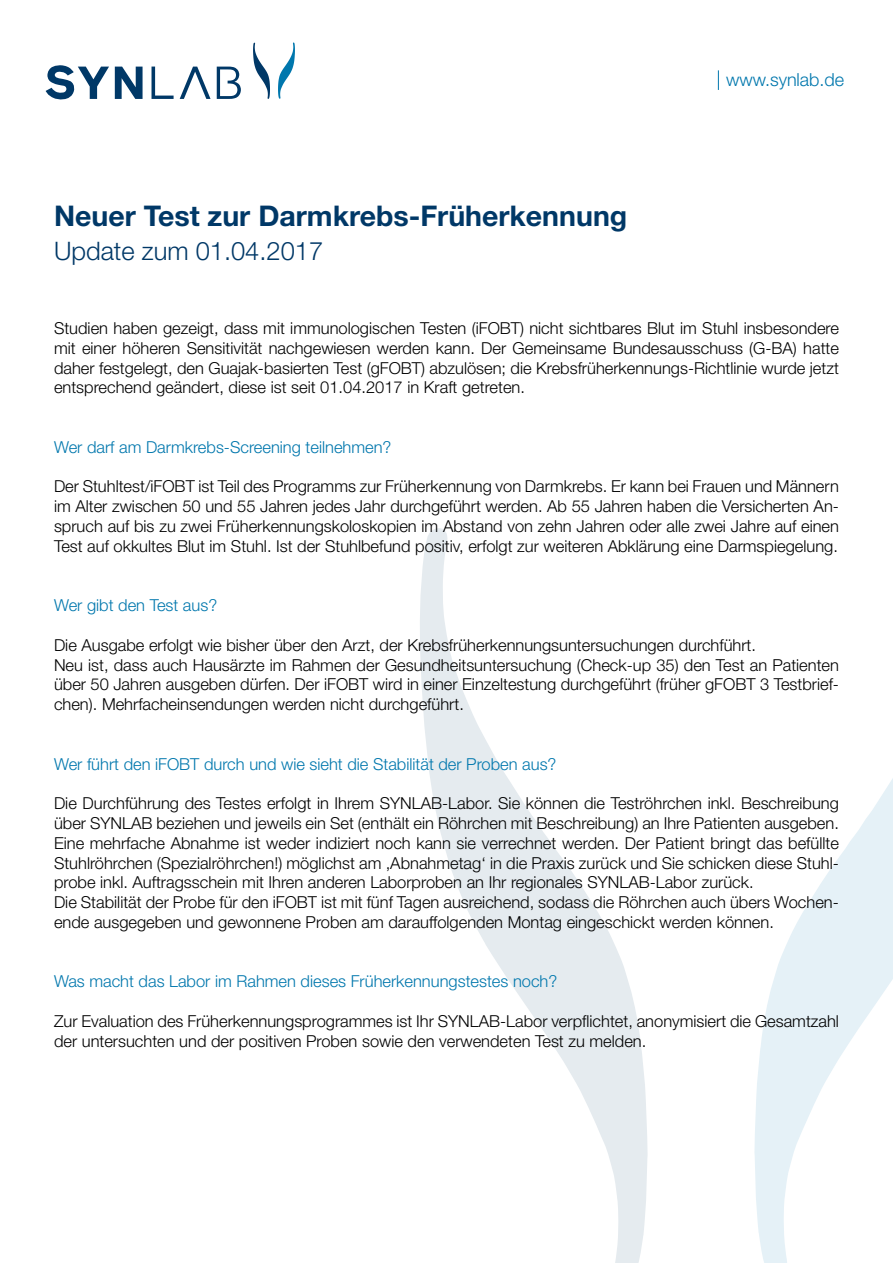
<style>
.page{position:relative;width:893px;height:1263px;background:#fff}
.page>*{position:absolute;margin:0;border:0;box-sizing:border-box;transform-origin:0 0}
.t1{font:700 28.5px "Helvetica Neue LT Std";color:#003867}
.t2{font:300 25.5px "Helvetica Neue LT Std";color:#003867}
.t3{font:300 18px "Helvetica Neue LT Std";color:#0077ad}
.t4{font:300 16.5px/19.8px "Helvetica Neue LT Std";color:#000}
.t5{font:300 16.5px "Helvetica Neue LT Std";color:#0077ad}
</style>
<div class="page">
<svg style="left:420px;top:528px;width:228px;height:735px"></svg>
<svg style="left:754px;top:778px;width:139px;height:485px"></svg>
<svg style="left:253px;top:43px;width:17px;height:56px"></svg>
<svg style="left:278px;top:43px;width:17px;height:56px"></svg>
<svg style="left:152px;top:67px;width:22px;height:32px"></svg>
<svg style="left:217px;top:67px;width:24px;height:32px"></svg>
<svg style="left:46px;top:65px;width:63px;height:34px"></svg>
<svg style="left:115px;top:67px;width:28px;height:32px"></svg>
<svg style="left:180px;top:67px;width:31px;height:32px"></svg>
<svg style="left:718px;top:70px;width:1px;height:20px"></svg>
<h1 class="t1" style="left:54px;top:198px;width:575px">Neuer Test zur Darmkrebs-Früherkennung</h1>
<h2 class="t2" style="left:54px;top:235px;width:271px">Update zum 01.04.2017</h2>
<p class="t3" style="left:726px;top:69px;width:120px">www.synlab.de</p>
<p class="t4" style="left:54px;top:318px;width:786px;text-align:justify">Studien haben gezeigt, dass mit immunologischen Testen (iFOBT) nicht sichtbares Blut im Stuhl insbesondere mit einer höheren Sensitivität nachgewiesen werden kann. Der Gemeinsame Bundesausschuss (G-BA) hatte daher festgelegt, den Guajak-basierten Test (gFOBT) abzulösen; die Krebsfrüherkennungs-Richtlinie wurde jetzt entsprechend geändert, diese ist seit 01.04.2017 in Kraft getreten.</p>
<p class="t5" style="left:54px;top:437px;width:339px">Wer darf am Darmkrebs-Screening teilnehmen?</p>
<p class="t4" style="left:54px;top:476px;width:787px;text-align:justify">Der Stuhltest/iFOBT ist Teil des Programms zur Früherkennung von Darmkrebs. Er kann bei Frauen und Männern im Alter zwischen 50 und 55 Jahren jedes Jahr durchgeführt werden. Ab 55 Jahren haben die Versicherten An&shy;spruch auf bis zu zwei Früherkennungskoloskopien im Abstand von zehn Jahren oder alle zwei Jahre auf einen Test auf okkultes Blut im Stuhl. Ist der Stuhlbefund positiv, erfolgt zur weiteren Abklärung eine Darmspiegelung.</p>
<p class="t5" style="left:54px;top:595px;width:165px">Wer gibt den Test aus?</p>
<p class="t4" style="left:54px;top:635px;width:787px">Die Ausgabe erfolgt wie bisher über den Arzt, der Krebsfrüherkennungsuntersuchungen durchführt.<br>Neu ist, dass auch Hausärzte im Rahmen der Gesundheitsuntersuchung (Check-up 35) den Test an Patienten über 50 Jahren ausgeben dürfen. Der iFOBT wird in einer Einzeltestung durchgeführt (früher gFOBT 3 Testbrief&shy;chen). Mehrfacheinsendungen werden nicht durchgeführt.</p>
<p class="t5" style="left:54px;top:754px;width:504px">Wer führt den iFOBT durch und wie sieht die Stabilität der Proben aus?</p>
<p class="t4" style="left:54px;top:793px;width:786px">Die Durchführung des Testes erfolgt in Ihrem SYNLAB-Labor. Sie können die Teströhrchen inkl. Beschreibung über SYNLAB beziehen und jeweils ein Set (enthält ein Röhrchen mit Beschreibung) an Ihre Patienten ausgeben.<br>Eine mehrfache Abnahme ist weder indiziert noch kann sie verrechnet werden. Der Patient bringt das befüllte Stuhlröhrchen (Spezialröhrchen!) möglichst am ‚Abnahmetag‘ in die Praxis zurück und Sie schicken diese Stuhl&shy;probe inkl. Auftragsschein mit Ihren anderen Laborproben an Ihr regionales SYNLAB-Labor zurück.<br>Die Stabilität der Probe für den iFOBT ist mit fünf Tagen ausreichend, sodass die Röhrchen auch übers Wochen&shy;ende ausgegeben und gewonnene Proben am darauffolgenden Montag eingeschickt werden können.</p>
<p class="t5" style="left:54px;top:971px;width:505px">Was macht das Labor im Rahmen dieses Früherkennungstestes noch?</p>
<p class="t4" style="left:54px;top:1011px;width:786px">Zur Evaluation des Früherkennungsprogrammes ist Ihr SYNLAB-Labor verpflichtet, anonymisiert die Gesamtzahl der untersuchten und der positiven Proben sowie den verwendeten Test zu melden.</p>
</div>
